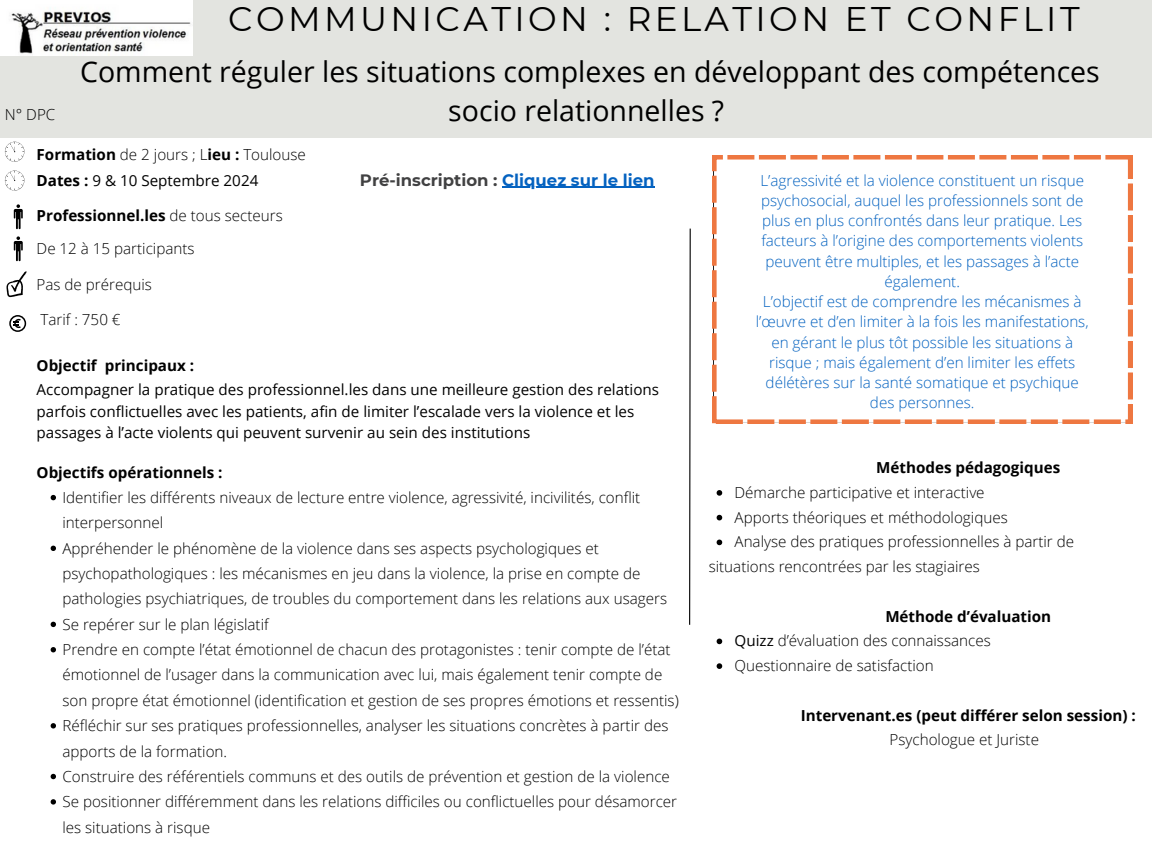
<style>
.page{position:relative;width:1152px;height:864px;background:#fff}
.page>*{position:absolute;margin:0;border:0;box-sizing:border-box;transform-origin:0 0}
.t1{font:34.2px "Montserrat";letter-spacing:.1em;color:#000}
.t2{font:28.5px/39.3px "Open Sans";color:#000;text-align:center}
.t3{font:700 16.5px "Montserrat";color:#414142}
.t4{font:300 15.15px/25.3px "Open Sans";color:#000}
.t5{font:300 15.15px/20.2px "Open Sans";color:#0462c0;text-align:center}
.t6{font:15.15px/21.8px "Open Sans";color:#000}
.t7{font:700 15.15px/26.1px "Open Sans";color:#000}
.s1{font-weight:300}
.s2{font-weight:400}
.s3{font-weight:700}
.s4{color:#0462c0}
</style>
<div class="page">
<div style="left:0;top:0;width:1152px;height:137px;background:#e3e4e0"></div>
<img style="left:0;top:0;width:192px;height:55px">
<svg style="left:689px;top:228px;width:2px;height:397px"></svg>
<svg style="left:5px;top:142px;width:20px;height:20px"></svg>
<svg style="left:14px;top:204px;width:9px;height:25px"></svg>
<svg style="left:6px;top:271px;width:21px;height:26px"></svg>
<svg style="left:9px;top:315px;width:17px;height:17px"></svg>
<svg style="left:51px;top:495px;width:5px;height:5px"></svg>
<svg style="left:51px;top:546px;width:5px;height:5px"></svg>
<svg style="left:51px;top:622px;width:5px;height:5px"></svg>
<svg style="left:51px;top:647px;width:5px;height:5px"></svg>
<svg style="left:51px;top:723px;width:5px;height:6px"></svg>
<svg style="left:51px;top:774px;width:5px;height:5px"></svg>
<svg style="left:51px;top:799px;width:5px;height:6px"></svg>
<svg style="left:717px;top:490px;width:5px;height:6px"></svg>
<svg style="left:717px;top:515px;width:5px;height:5px"></svg>
<svg style="left:717px;top:540px;width:5px;height:5px"></svg>
<svg style="left:717px;top:639px;width:5px;height:5px"></svg>
<svg style="left:717px;top:663px;width:5px;height:6px"></svg>
<svg style="left:5px;top:170px;width:20px;height:21px"></svg>
<svg style="left:14px;top:236px;width:9px;height:25px"></svg>
<svg style="left:712px;top:155px;width:420px;height:269px"></svg>
<hr style="left:502px;top:187px;width:153px;height:1px;background:#0462c0">
<p class="t4" style="left:5px;top:101px;width:52px">N° DPC</p>
<h1 class="t1" style="left:228px;top:-2px;width:853px">COMMUNICATION : RELATION ET CONFLIT</h1>
<h2 class="t2" style="left:80px;top:51px;width:1021px">Comment réguler les situations complexes en développant des compétences socio relationnelles ?</h2>
<p class="t7" style="left:37px;top:141px;width:271px">Formation <span class="s1">de 2 jours ; L</span>ieu : <span class="s1">Toulouse<br></span>Dates : <span class="s2">9 &amp; 10 Septembre 2024</span></p>
<p class="t4" style="left:37px;top:199px;width:248px;line-height:33px"><span class="s3">Professionnel.les</span> de tous secteurs<br>De 12 à 15 participants</p>
<p class="t4" style="left:37px;top:271px;width:117px">Pas de prérequis</p>
<p class="t4" style="left:41px;top:307px;width:82px">Tarif : 750 €</p>
<p class="t7" style="left:37px;top:352px;width:159px">Objectif principaux :</p>
<p class="t6" style="left:37px;top:378px;width:624px">Accompagner la pratique des professionnel.les dans une meilleure gestion des relations parfois conflictuelles avec les patients, afin de limiter l’escalade vers la violence et les passages à l’acte violents qui peuvent survenir au sein des institutions</p>
<p class="t7" style="left:37px;top:459px;width:187px">Objectifs opérationnels :</p>
<p class="t4" style="left:62px;top:484px;width:618px">Identifier les différents niveaux de lecture entre violence, agressivité, incivilités, conflit interpersonnel<br>Appréhender le phénomène de la violence dans ses aspects psychologiques et psychopathologiques : les mécanismes en jeu dans la violence, la prise en compte de pathologies psychiatriques, de troubles du comportement dans les relations aux usagers Se repérer sur le plan législatif<br>Prendre en compte l’état émotionnel de chacun des protagonistes : tenir compte de l’état émotionnel de l’usager dans la communication avec lui, mais également tenir compte de son propre état émotionnel (identification et gestion de ses propres émotions et ressentis)<br>Réfléchir sur ses pratiques professionnelles, analyser les situations concrètes à partir des apports de la formation.<br>Construire des référentiels communs et des outils de prévention et gestion de la violence Se positionner différemment dans les relations difficiles ou conflictuelles pour désamorcer les situations à risque</p>
<p class="t3" style="left:360px;top:170px;width:296px">Pré-inscription : <span class="s4">Cliquez sur le lien</span></p>
<p class="t5" style="left:756px;top:170px;width:334px">L’agressivité et la violence constituent un risque psychosocial, auquel les professionnels sont de plus en plus confrontés dans leur pratique. Les facteurs à l’origine des comportements violents peuvent être multiples, et les passages à l’acte également.<br>L’objectif est de comprendre les mécanismes à l’œuvre et d’en limiter à la fois les manifestations, en gérant le plus tôt possible les situations à risque ; mais également d’en limiter les effets délétères sur la santé somatique et psychique des personnes.</p>
<p class="t7" style="left:876px;top:454px;width:186px">Méthodes pédagogiques</p>
<p class="t4" style="left:735px;top:479px;width:252px">Démarche participative et interactive</p>
<p class="t4" style="left:735px;top:504px;width:275px">Apports théoriques et méthodologiques</p>
<p class="t4" style="left:735px;top:529px;width:341px">Analyse des pratiques professionnelles à partir de</p>
<p class="t4" style="left:709px;top:554px;width:273px">situations rencontrées par les stagiaires</p>
<p class="t4" style="left:735px;top:603px;width:318px;line-height:24.8px;text-indent:151px"><span class="s3">Méthode d’évaluation<br></span><span class="s2">Quizz</span> d’évaluation des connaissances<br>Questionnaire de satisfaction</p>
<p class="t7" style="left:801px;top:702px;width:337px">Intervenant.es (peut différer selon session) :</p>
<p class="t4" style="left:890px;top:727px;width:151px">Psychologue et Juriste</p>
</div>
